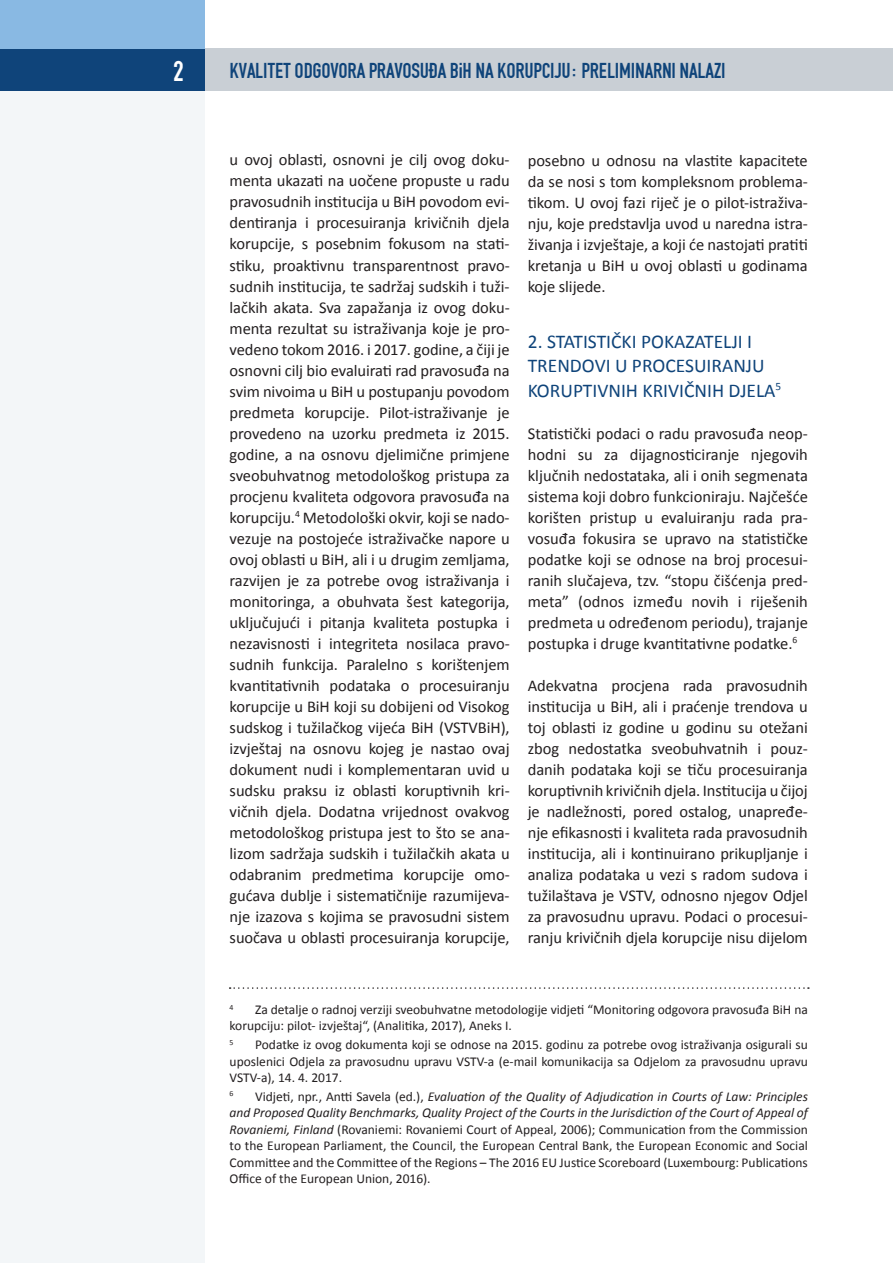
<style>
.page{position:relative;width:893px;height:1263px;background:#fff}
.page>*{position:absolute;margin:0;border:0;box-sizing:border-box;transform-origin:0 0}
.t1{font:30px "H Fette Engschrift";color:#fff}
.t2{font:22.5px "H Fette Engschrift";letter-spacing:-.01em;color:#0f447a}
.t3{font:19.5px "Calibri";color:#0f447a}
.t4{font:16.5px/21px "Calibri";letter-spacing:-.005em;color:#231f20;text-align:justify}
.t5{font:13.5px/16.5px "Calibri";color:#231f20;text-align:justify}
.t6{font:7.8px "Calibri";color:#231f20}
.s1{font-style:italic}
</style>
<div class="page">
<div style="left:0;top:91px;width:204px;height:1172px;background:#f3f6f8"></div>
<div style="left:204px;top:48px;width:689px;height:43px;background:#c9cfd5"></div>
<div style="left:0;top:48px;width:204px;height:43px;background:#0f447a"></div>
<div style="left:0;top:0;width:204px;height:48px;background:#89b9e3"></div>
<svg style="left:230px;top:987px;width:579px;height:2px"></svg>
<h1 class="t1" style="left:173px;top:53px;width:12px">2</h1>
<h2 class="t2" style="left:230px;top:57px;width:498px">KVALITET ODGOVORA PRAVOSU\A BiH NA KORUPCIJU: PRELIMINARNI NALAZI</h2>
<p class="t4" style="left:230px;top:149px;width:282px">u ovoj oblasti, osnovni je cilj ovog doku&shy;menta ukazati na uočene propuste u radu pravosudnih institucija u BiH povodom evi&shy;dentiranja i procesuiranja krivičnih djela korupcije, s posebnim fokusom na stati&shy;stiku, proaktivnu transparentnost pravo&shy;sudnih institucija, te sadržaj sudskih i tuži&shy;lačkih akata. Sva zapažanja iz ovog doku&shy;menta rezultat su istraživanja koje je pro&shy;vedeno tokom 2016. i 2017. godine, a čiji je osnovni cilj bio evaluirati rad pravosuđa na svim nivoima u BiH u postupanju povodom predmeta korupcije. Pilot-istraživanje je provedeno na uzorku predmeta iz 2015. godine, a na osnovu djelimične primjene sveobuhvatnog metodološkog pristupa za procjenu kvaliteta odgovora pravosuđa na korupciju.<sup>4</sup> Metodološki okvir, koji se nado&shy;vezuje na postojeće istraživačke napore u ovoj oblasti u BiH, ali i u drugim zemljama, razvijen je za potrebe ovog istraživanja i monitoringa, a obuhvata šest kategorija, uključujući i pitanja kvaliteta postupka i nezavisnosti i integriteta nosilaca pravo&shy;sudnih funkcija. Paralelno s korištenjem kvantitativnih podataka o procesuiranju korupcije u BiH koji su dobijeni od Visokog sudskog i tužilačkog vijeća BiH (VSTVBiH), izvještaj na osnovu kojeg je nastao ovaj dokument nudi i komplementaran uvid u sudsku praksu iz oblasti koruptivnih kri&shy;vičnih djela. Dodatna vrijednost ovakvog metodološkog pristupa jest to što se ana&shy;lizom sadržaja sudskih i tužilačkih akata u odabranim predmetima korupcije omo&shy;gućava dublje i sistematičnije razumijeva&shy;nje izazova s kojima se pravosudni sistem suočava u oblasti procesuiranja korupcije,</p>
<p class="t4" style="left:528px;top:149px;width:282px">posebno u odnosu na vlastite kapacitete da se nosi s tom kompleksnom problema&shy;tikom. U ovoj fazi riječ je o pilot-istraživa&shy;nju, koje predstavlja uvod u naredna istra&shy;živanja i izvještaje, a koji će nastojati pratiti kretanja u BiH u ovoj oblasti u godinama koje slijede.</p>
<p class="t3" style="left:528px;top:330px;width:37px">2. Statisti</p>
<p class="t3" style="left:611px;top:330px;width:74px">čki pokazate</p>
<p class="t3" style="left:723px;top:330px;width:27px">lji i</p>
<p class="t3" style="left:528px;top:354px;width:12px">trendovi</p>
<p class="t3" style="left:615px;top:354px;width:28px">u procesuiranju</p>
<p class="t3" style="left:528px;top:378px;width:21px">koruptivnih</p>
<p class="t3" style="left:642px;top:378px;width:19px">krivi</p>
<p class="t3" style="left:684px;top:378px;width:21px">čnih</p>
<p class="t3" style="left:729px;top:378px;width:54px">dje la<sup>5</sup></p>
<p class="t4" style="left:528px;top:422px;width:282px">Statistički podaci o radu pravosuđa neop&shy;hodni su za dijagnosticiranje njegovih ključnih nedostataka, ali i onih segmenata sistema koji dobro funkcioniraju. Najčešće korišten pristup u evaluiranju rada pra&shy;vosuđa fokusira se upravo na statističke podatke koji se odnose na broj procesui&shy;ranih slučajeva, tzv. “stopu čišćenja pred&shy;meta” (odnos između novih i riješenih predmeta u određenom periodu), trajanje postupka i druge kvantitativne podatke.<sup>6</sup></p>
<p class="t4" style="left:528px;top:674px;width:282px">Adekvatna procjena rada pravosudnih institucija u BiH, ali i praćenje trendova u toj oblasti iz godine u godinu su otežani zbog nedostatka sveobuhvatnih i pouz&shy;danih podataka koji se tiču procesuiranja koruptivnih krivičnih djela. Institucija u čijoj je nadležnosti, pored ostalog, unapređe&shy;nje efikasnosti i kvaliteta rada pravosudnih institucija, ali i kontinuirano prikupljanje i analiza podataka u vezi s radom sudova i tužilaštava je VSTV, odnosno njegov Odjel za pravosudnu upravu. Podaci o procesui&shy;ranju krivičnih djela korupcije nisu dijelom</p>
<p class="t6" style="left:230px;top:1002px;width:5px">4</p>
<p class="t5" style="left:230px;top:1000px;width:580px;text-indent:26px">Za detalje o radnoj verziji sveobuhvatne metodologije vidjeti “Monitoring odgovora pravosuđa BiH na korupciju: pilot- izvještaj“, (Analitika, 2017), Aneks I.</p>
<p class="t6" style="left:230px;top:1037px;width:5px">5</p>
<p class="t5" style="left:230px;top:1036px;width:580px;text-indent:26px">Podatke iz ovog dokumenta koji se odnose na 2015. godinu za potrebe ovog istraživanja osigurali su uposlenici Odjela za pravosudnu upravu VSTV-a (e-mail komunikacija sa Odjelom za pravosudnu upravu VSTV-a), 14. 4. 2017.</p>
<p class="t6" style="left:230px;top:1089px;width:5px">6</p>
<p class="t5" style="left:230px;top:1087px;width:580px;text-indent:26px">Vidjeti, npr., Antti Savela (ed.), <span class="s1">Evaluation of the Quality of Adjudication in Courts of Law: Principles and Proposed Quality Benchmarks, Quality Project of the Courts in the Jurisdiction of the Court of Appeal of Rovaniemi, Finland</span> (Rovaniemi: Rovaniemi Court of Appeal, 2006); Communication from the Commission to the European Parliament, the Council, the European Central Bank, the European Economic and Social Committee and the Committee of the Regions – The 2016 EU Justice Scoreboard (Luxembourg: Publications Office of the European Union, 2016).</p>
</div>
